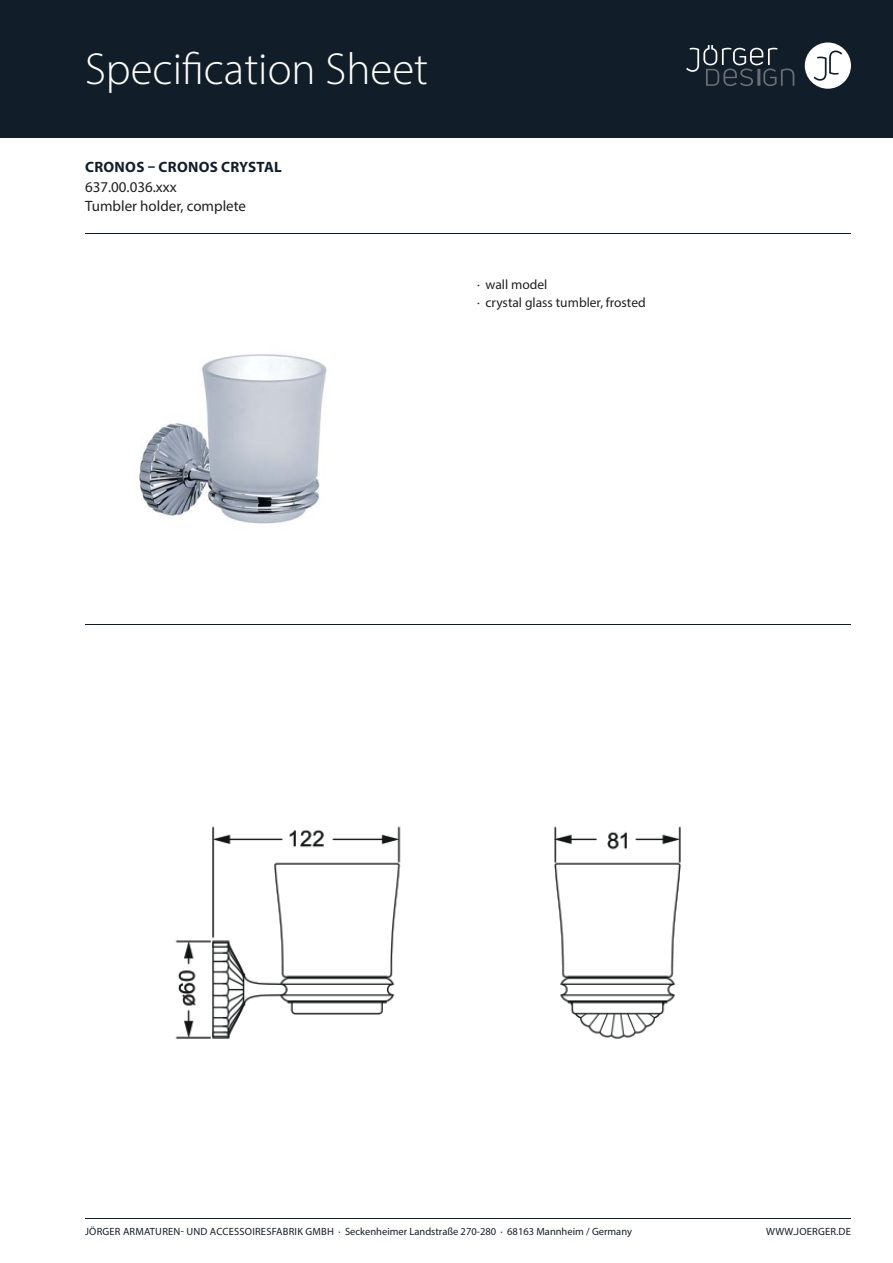
<style>
.page{position:relative;width:893px;height:1263px;background:#fff}
.page>*{position:absolute;margin:0;border:0;box-sizing:border-box;transform-origin:0 0}
.t1{font:300 45px "Myriad Pro";color:#fff}
.t2{font:15px "Myriad Pro";color:#231f20}
.t3{font:700 15px "Myriad Pro";letter-spacing:.02em;color:#111e29}
.t4{font:13.5px/18px "Myriad Pro";color:#231f20}
.t5{font:10.5px "Myriad Pro";letter-spacing:.005em;color:#111e29}
</style>
<div class="page">
<div style="left:0;top:0;width:893px;height:138px;background:#111e29"></div>
<div style="left:805px;top:43px;width:46px;height:46px;background:#fff;border-radius:50%"></div>
<svg style="left:814px;top:51px;width:28px;height:30px"></svg>
<svg style="left:686px;top:45px;width:108px;height:41px"></svg>
<hr style="left:85px;top:1218px;width:766px;height:1px;background:#111e29">
<hr style="left:85px;top:233px;width:766px;height:1px;background:#111e29">
<hr style="left:85px;top:624px;width:766px;height:1px;background:#111e29">
<img style="left:139px;top:354px;width:188px;height:170px">
<img style="left:175px;top:826px;width:506px;height:213px">
<h1 class="t1" style="left:85px;top:52px;width:345px">Specification Sheet</h1>
<h2 class="t3" style="left:85px;top:161px;width:198px">CRONOS – CRONOS CRYSTAL</h2>
<h2 class="t2" style="left:85px;top:200px;width:163px">Tumbler holder, complete</h2>
<h2 class="t2" style="left:85px;top:181px;width:93px">637.00.036.xxx</h2>
<p class="t4" style="left:477px;top:277px;width:170px">· wall model<br>· crystal glass tumbler, frosted</p>
<p class="t5" style="left:85px;top:1228px;width:548px">JÖRGER ARMATUREN- UND ACCESSOIRESFABRIK GMBH · Seckenheimer Landstraße 270-280 · 68163 Mannheim / Germany</p>
<p class="t5" style="left:766px;top:1228px;width:86px">WWW.JOERGER.DE</p>
</div>
